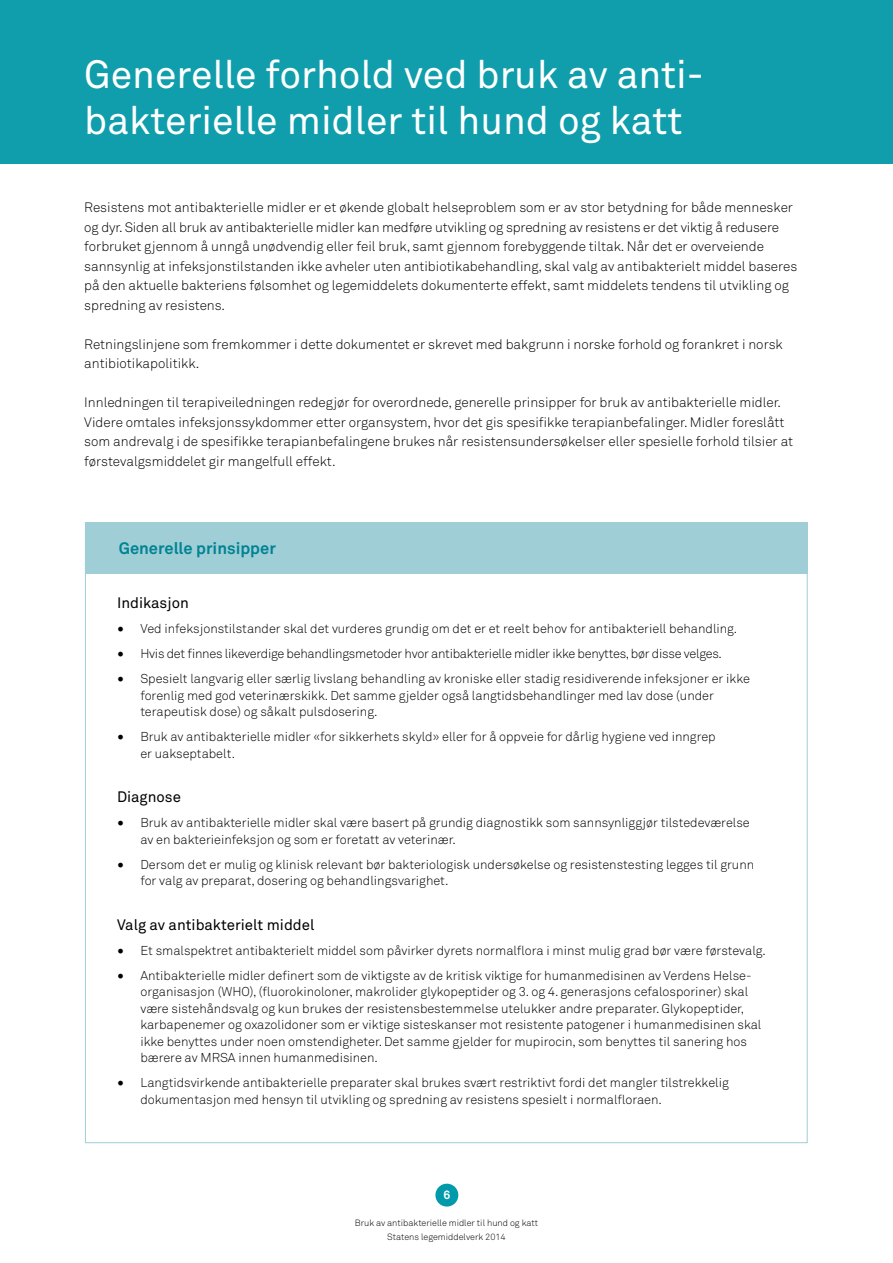
<style>
.page{position:relative;width:893px;height:1263px;background:#fff}
.page>*{position:absolute;margin:0;border:0;box-sizing:border-box;transform-origin:0 0}
.t1{font:39px/46.5px "Akkurat Pro";color:#fff}
.t2{font:700 16.5px "Akkurat Pro";color:#008393}
.t3{font:15px "Akkurat Pro";color:#000}
.t4{font:13.5px/19.5px "Akkurat Light Pro";color:#000}
.t5{font:12.75px/16.5px "Akkurat Light Pro";color:#000}
.t6{font:12.75px "Akkurat Light Pro";letter-spacing:-.02em;color:#000}
.t7{font:700 12px "Akkurat Pro";color:#fff}
.t8{font:9px/14.4px "Akkurat Light Pro";color:#000;text-align:center}
.s1{font-family:"Minion Pro";font-size:18px}
</style>
<div class="page">
<svg style="left:435px;top:1183px;width:24px;height:24px"></svg>
<div style="left:0;top:0;width:893px;height:163px;background:#109ead"></div>
<svg style="left:85px;top:573px;width:723px;height:570px"></svg>
<div style="left:85px;top:522px;width:723px;height:51px;background:#a0ced6"></div>
<h1 class="t1" style="left:84px;top:52px;width:621px">Generelle forhold ved bruk av anti&shy;bakterielle midler til hund og katt</h1>
<p class="t4" style="left:84px;top:198px;width:715px">Resistens mot antibakterielle midler er et økende globalt helseproblem som er av stor betydning for både mennesker og dyr. Siden all bruk av antibakterielle midler kan medføre utvikling og spredning av resistens er det viktig å redusere forbruket gjennom å unngå unødvendig eller feil bruk, samt gjennom forebyggende tiltak. Når det er overveiende sannsynlig at infeksjonstilstanden ikke avheler uten antibiotikabehandling, skal valg av antibakterielt middel baseres på den aktuelle bakteriens følsomhet og legemiddelets dokumenterte effekt, samt middelets tendens til utvikling og spredning av resistens.</p>
<p class="t4" style="left:84px;top:335px;width:700px">Retningslinjene som fremkommer i dette dokumentet er skrevet med bakgrunn i norske forhold og forankret i norsk antibiotikapolitikk.</p>
<p class="t4" style="left:84px;top:393px;width:710px">Innledningen til terapiveiledningen redegjør for overordnede, generelle prinsipper for bruk av antibakterielle midler.<br>Videre omtales infeksjonssykdommer etter organsystem, hvor det gis spesifikke terapianbefalinger. Midler foreslått som andrevalg i de spesifikke terapianbefalingene brukes når resistensundersøkelser eller spesielle forhold tilsier at førstevalgsmiddelet gir mangelfull effekt.</p>
<p class="t2" style="left:119px;top:538px;width:159px">Generelle prinsipper</p>
<p class="t3" style="left:117px;top:594px;width:73px">Indikasjon</p>
<p class="t5" style="left:117px;top:621px;width:622px"><span class="s1">•</span> Ved infeksjonstilstander skal det vurderes grundig om det er et reelt behov for antibakteriell behandling.</p>
<p class="t6" style="left:117px;top:646px;width:606px"><span class="s1">•</span> Hvis det finnes likeverdige behandlingsmetoder hvor antibakterielle midler ikke benyttes, bør disse velges.</p>
<p class="t5" style="left:140px;top:671px;width:611px;text-indent:-23px"><span class="s1">•</span> Spesielt langvarig eller særlig livslang behandling av kroniske eller stadig residiverende infeksjoner er ikke forenlig med god veterinærskikk. Det samme gjelder også langtidsbehandlinger med lav dose (under terapeutisk dose) og såkalt pulsdosering.</p>
<p class="t5" style="left:140px;top:729px;width:577px;text-indent:-23px"><span class="s1">•</span> Bruk av antibakterielle midler «for sikkerhets skyld» eller for å oppveie for dårlig hygiene ved inngrep er uakseptabelt.</p>
<p class="t3" style="left:117px;top:788px;width:65px">Diagnose</p>
<p class="t5" style="left:140px;top:815px;width:611px;text-indent:-23px"><span class="s1">•</span> Bruk av antibakterielle midler skal være basert på grundig diagnostikk som sannsynliggjør tilstedeværelse av en bakterieinfeksjon og som er foretatt av veterinær.</p>
<p class="t5" style="left:140px;top:856px;width:615px;text-indent:-23px"><span class="s1">•</span> Dersom det er mulig og klinisk relevant bør bakteriologisk undersøkelse og resistenstesting legges til grunn for valg av preparat, dosering og behandlingsvarighet.</p>
<p class="t3" style="left:117px;top:916px;width:199px">Valg av antibakterielt middel</p>
<p class="t5" style="left:117px;top:942px;width:650px"><span class="s1">•</span> Et smalspektret antibakterielt middel som påvirker dyrets normalflora i minst mulig grad bør være førstevalg.</p>
<p class="t5" style="left:140px;top:967px;width:623px;text-indent:-23px"><span class="s1">•</span> Antibakterielle midler definert som de viktigste av de kritisk viktige for humanmedisinen av Verdens Helse&shy;organisasjon (WHO), (fluorokinoloner, makrolider glykopeptider og 3. og 4. generasjons cefalosporiner) skal være sistehåndsvalg og kun brukes der resistensbestemmelse utelukker andre preparater. Glykopeptider, karbapenemer og oxazolidoner som er viktige sisteskanser mot resistente patogener i humanmedisinen skal ikke benyttes under noen omstendigheter. Det samme gjelder for mupirocin, som benyttes til sanering hos bærere av MRSA innen humanmedisinen.</p>
<p class="t5" style="left:140px;top:1075px;width:590px;text-indent:-23px"><span class="s1">•</span> Langtidsvirkende antibakterielle preparater skal brukes svært restriktivt fordi det mangler tilstrekkelig dokumentasjon med hensyn til utvikling og spredning av resistens spesielt i normalfloraen.</p>
<p class="t7" style="left:443px;top:1187px;width:8px">6</p>
<p class="t8" style="left:355px;top:1216px;width:185px">Bruk av antibakterielle midler til hund og katt<br>Statens legemiddelverk 2014</p>
</div>
